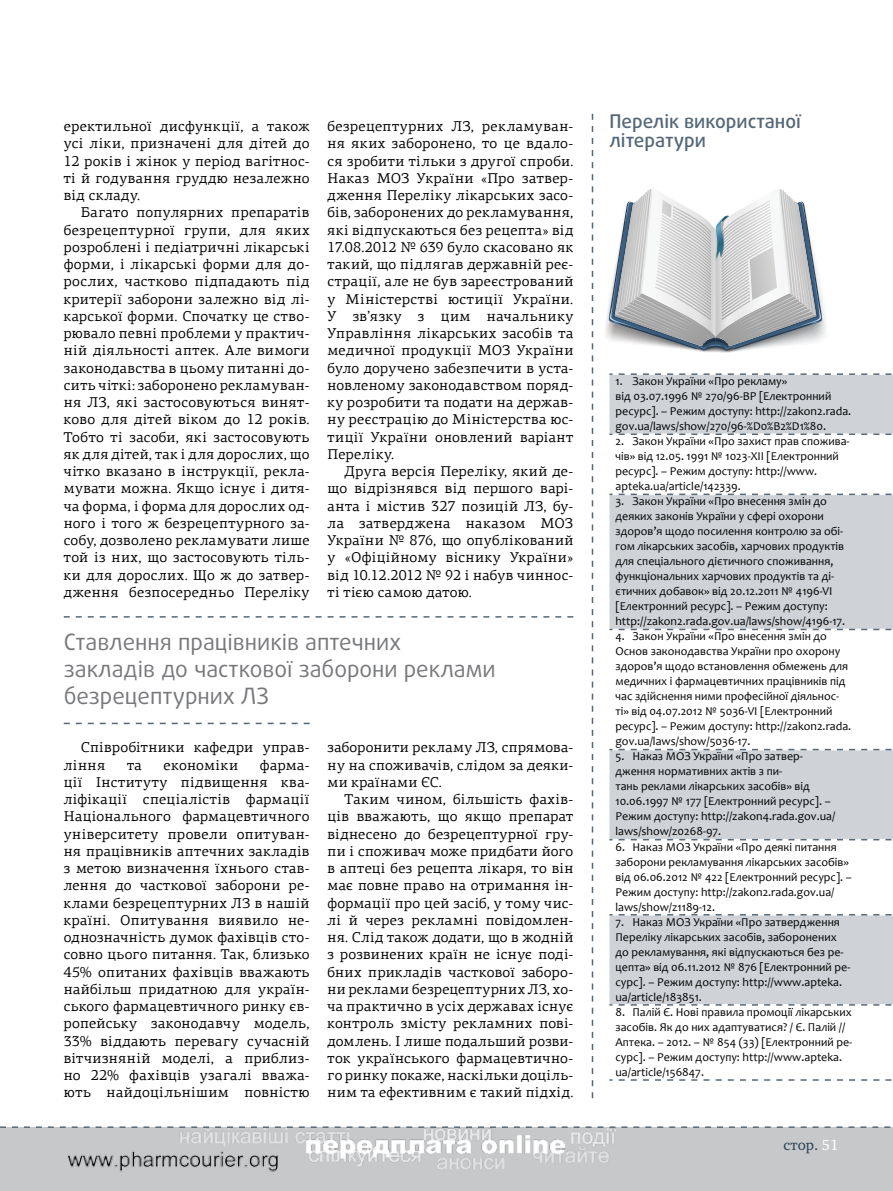
<style>
.page{position:relative;width:893px;height:1191px;background:#fff}
.page>*{position:absolute;margin:0;border:0;box-sizing:border-box;transform-origin:0 0}
.t1{font:22.5px/27px "Daxline Pro";color:#77787b}
.t2{font:500 18.9px/18.9px "Daxline Pro";color:#556879}
.t3{font:15px "Charter ITC";color:#284254}
.t4{font:14.25px/17.2px "PF Agora Serif Pro";letter-spacing:.03em;color:#000;text-align:justify}
.t5{font:12px/15px "Candara";color:#000}
.s1{color:#fff}
</style>
<div class="page">
<div style="left:0;top:1127px;width:893px;height:64px;background:#c7c8ca"></div>
<svg style="left:0;top:1126px;width:891px;height:2px"></svg>
<img style="left:43px;top:1126px;width:680px;height:46px">
<svg style="left:64px;top:616px;width:509px;height:1px"></svg>
<svg style="left:64px;top:722px;width:246px;height:2px"></svg>
<svg style="left:592px;top:114px;width:301px;height:984px"></svg>
<p class="t4" style="left:328px;top:118px;width:247px">безрецептурних ЛЗ, рекламуван&shy;ня яких заборонено, то це вдало&shy;ся зробити тільки з другої спроби.<br>Наказ МОЗ України «Про затвер&shy;дження Переліку лікарських засо&shy;бів, заборонених до рекламування, які відпускаються без рецепта» від 17.08.2012 № 639 було скасовано як такий, що підлягав державній реє&shy;страції, але не був зареєстрований у Міністерстві юстиції України.<br>У зв’язку з цим начальнику Управління лікарських засобів та медичної продукції МОЗ України було доручено забезпечити в уста&shy;новленому законодавством поряд&shy;ку розробити та подати на держав&shy;ну реєстрацію до Міністерства юс&shy;тиції України оновлений варіант Переліку.</p>
<p class="t4" style="left:328px;top:463px;width:247px;text-indent:17px">Друга версія Переліку, який де&shy;що відрізнявся від першого варі&shy;анта і містив 327 позицій ЛЗ, бу&shy;ла затверджена наказом МОЗ України № 876, що опублікований у «Офіційному віснику України» від 10.12.2012 № 92 і набув чиннос&shy;ті тією самою датою.</p>
<h1 class="t1" style="left:64px;top:628px;width:433px">Ставлення працівників аптечних закладів до часткової заборони реклами безрецептурних ЛЗ</h1>
<p class="t4" style="left:64px;top:739px;width:247px;text-indent:17px">Співробітники кафедри управ&shy;ління</p>
<p class="t4" style="left:64px;top:118px;width:247px">еректильної дисфункції, а також усі ліки, призначені для дітей до 12 років і жінок у період вагітнос&shy;ті й годування груддю незалежно від складу.</p>
<p class="t4" style="left:64px;top:204px;width:247px;text-indent:17px">Багато популярних препаратів безрецептурної групи, для яких розроблені і педіатричні лікарські форми, і лікарські форми для до&shy;рослих, частково підпадають під критерії заборони залежно від лі&shy;карської форми. Спочатку це ство&shy;рювало певні проблеми у практич&shy;ній діяльності аптек. Але вимоги законодавства в цьому питанні до&shy;сить чіткі: заборонено рекламуван&shy;ня ЛЗ, які застосовуються винят&shy;ково для дітей віком до 12 років.<br>Тобто ті засоби, які застосовують як для дітей, так і для дорослих, що чітко вказано в інструкції, рекла&shy;мувати можна. Якщо існує і дитя&shy;ча форма, і форма для дорослих од&shy;ного і того ж безрецептурного за&shy;собу, дозволено рекламувати лише той із них, що застосовують тіль&shy;ки для дорослих. Що ж до затвер&shy;дження безпосередньо Переліку</p>
<p class="t4" style="left:328px;top:739px;width:247px">заборонити рекламу ЛЗ, спрямова&shy;ну на споживачів, слідом за деяки&shy;ми країнами ЄС.</p>
<p class="t4" style="left:328px;top:790px;width:247px;text-indent:17px">Таким чином, більшість фахів&shy;ців вважають, що якщо препарат віднесено до безрецептурної гру&shy;пи і споживач може придбати його в аптеці без рецепта лікаря, то він має повне право на отримання ін&shy;формації про цей засіб, у тому чис&shy;лі й через рекламні повідомлен&shy;ня. Слід також додати, що в жодній з розвинених країн не існує поді&shy;бних прикладів часткової заборо&shy;ни реклами безрецептурних ЛЗ, хо&shy;ча практично в усіх державах існує контроль змісту рекламних пові&shy;домлень. І лише подальший розви&shy;ток українського фармацевтично&shy;го ринку покаже, наскільки доціль&shy;ним та ефективним є такий підхід.</p>
<p class="t4" style="left:64px;top:756px;width:247px;text-indent:196px">фарма&shy;ції Інституту підвищення ква&shy;ліфікації спеціалістів фармації Національного фармацевтичного університету провели опитуван&shy;ня працівників аптечних закладів з метою визначення їхнього став&shy;лення до часткової заборони ре&shy;клами безрецептурних ЛЗ в нашій країні. Опитування виявило не&shy;однозначність думок фахівців сто&shy;совно цього питання. Так, близько 45% опитаних фахівців вважають найбільш придатною для україн&shy;ського фармацевтичного ринку єв&shy;ропейську законодавчу модель, 33% віддають перевагу сучасній вітчизняній моделі, а приблиз&shy;но 22% фахівців узагалі вважа&shy;ють найдоцільнішим повністю</p>
<p class="t4" style="left:127px;top:756px;width:16px">та</p>
<p class="t4" style="left:164px;top:756px;width:76px">економіки</p>
<h2 class="t2" style="left:609px;top:112px;width:193px">Перелік використаної літератури</h2>
<p class="t5" style="left:615px;top:373px;width:237px">1. Закон України «Про рекламу»<br>від 03.07.1996 № 270/96‑ВР [Електронний ресурс]. – Режим доступу: http://zakon2.rada. gov.ua/laws/show/270/96‑%D0%B2%D1%80.</p>
<p class="t5" style="left:615px;top:433px;width:236px">2. Закон України «Про захист прав спожива‑ чів» від 12.05. 1991 № 1023‑XII [Електронний ресурс]. – Режим доступу: http://www. apteka.ua/article/142339.</p>
<p class="t5" style="left:615px;top:493px;width:231px">3. Закон України «Про внесення змін до деяких законів України у сфері охорони здоров’я щодо посилення контролю за обі‑ гом лікарських засобів, харчових продуктів для спеціального дієтичного споживання, функціональних харчових продуктів та ді‑ єтичних добавок» від 20.12.2011 № 4196‑VI [Електронний ресурс]. – Режим доступу: http://zakon2.rada.gov.ua/laws/show/4196‑17.</p>
<p class="t5" style="left:615px;top:629px;width:237px">4. Закон України «Про внесення змін до Основ законодавства України про охорону здоров’я щодо встановлення обмежень для медичних і фармацевтичних працівників під час здійснення ними професійної діяльнос‑ ті» від 04.07.2012 № 5036‑VI [Електронний ресурс]. – Режим доступу: http://zakon2.rada. gov.ua/laws/show/5036‑17.</p>
<p class="t5" style="left:615px;top:749px;width:221px">5. Наказ МОЗ України «Про затвер‑ дження нормативних актів з пи‑<br>тань реклами лікарських засобів» від 10.06.1997 № 177 [Електронний ресурс]. – Режим доступу: http://zakon4.rada.gov.ua/ laws/show/z0268‑97.</p>
<p class="t5" style="left:615px;top:839px;width:238px">6. Наказ МОЗ України «Про деякі питання заборони рекламування лікарських засобів» від 06.06.2012 № 422 [Електронний ресурс]. – Режим доступу: http://zakon2.rada.gov.ua/ laws/show/z1189‑12.</p>
<p class="t5" style="left:615px;top:914px;width:236px">7. Наказ МОЗ України «Про затвердження Переліку лікарських засобів, заборонених до рекламування, які відпускаються без ре‑ цепта» від 06.11.2012 № 876 [Електронний ре‑ сурс]. – Режим доступу: http://www.apteka. ua/article/183851.</p>
<p class="t5" style="left:615px;top:1004px;width:238px">8. Палій Є. Нові правила промоції лікарських засобів. Як до них адаптуватися? / Є. Палій // Аптека. – 2012. – № 854 (33) [Електронний ре‑ сурс]. – Режим доступу: http://www.apteka. ua/article/156847.</p>
<p class="t3" style="left:784px;top:1135px;width:56px">стор. <span class="s1">51</span></p>
</div>
